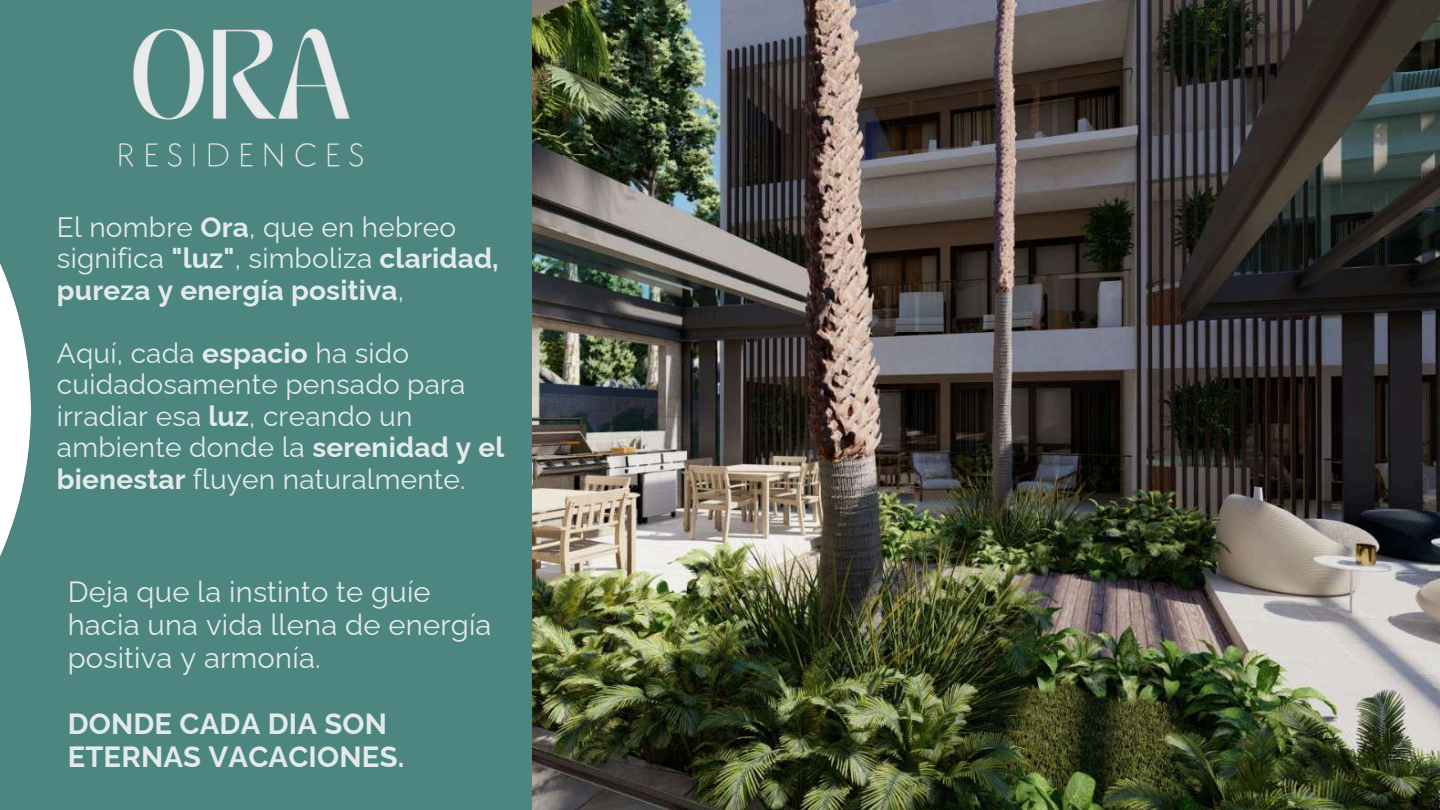
<style>
.page{position:relative;width:1440px;height:810px;background:#4d8581}
.page>*{position:absolute;margin:0;border:0;box-sizing:border-box;transform-origin:0 0}
.t1{font:29.2px/33px "Raleway";letter-spacing:.005em;color:#fff}
.t2{font:700 29.2px/33px "Raleway";letter-spacing:.005em;color:#fff}
.t3{font:28.1px/31.5px "Raleway";letter-spacing:.005em;color:#fff}
.s1{font-weight:700}
</style>
<div class="page">
<img style="left:0;top:263px;width:31px;height:294px">
<img style="left:119px;top:28px;width:244px;height:140px">
<img style="left:533px;top:0;width:907px;height:810px">
<p class="t3" style="left:57px;top:211px;width:443px">El nombre <span class="s1">Ora</span>, que en hebreo significa <span class="s1">"luz"</span>, simboliza <span class="s1">claridad, pureza y energía positiva</span>,</p>
<p class="t3" style="left:57px;top:337px;width:449px">Aquí, cada <span class="s1">espacio</span> ha sido cuidadosamente pensado para irradiar esa <span class="s1">luz</span>, creando un ambiente donde la <span class="s1">serenidad y el bienestar</span> fluyen naturalmente.</p>
<p class="t1" style="left:68px;top:575px;width:425px">Deja que la instinto te guíe hacia una vida llena de energía positiva y armonía.</p>
<p class="t2" style="left:68px;top:707px;width:338px">DONDE CADA DIA SON<br>ETERNAS VACACIONES.</p>
</div>
